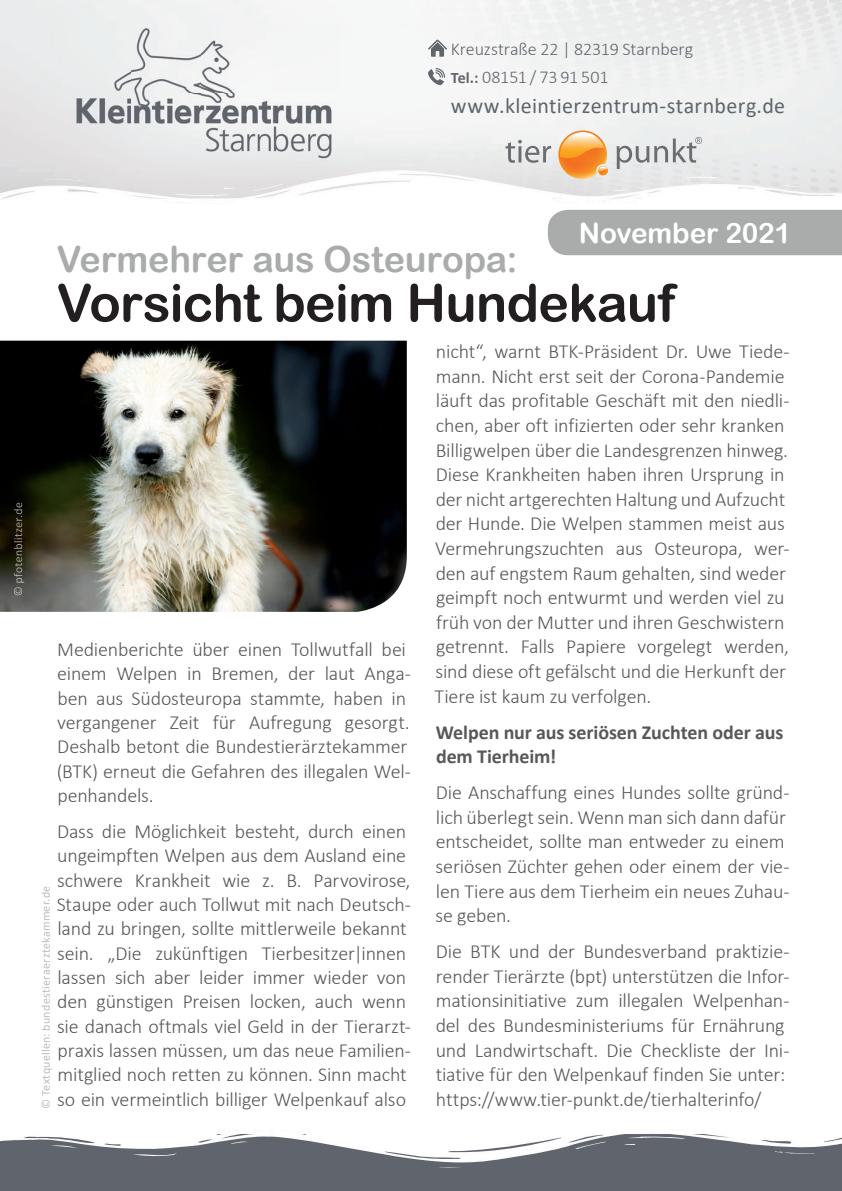
<style>
.page{position:relative;width:842px;height:1191px;background:#fff}
.page>*{position:absolute;margin:0;border:0;box-sizing:border-box;transform-origin:0 0}
.t1{font:52px "Arial Rounded MT Bold";letter-spacing:-.015em;color:#231f20}
.t2{font:36px "Arial Rounded MT Bold";letter-spacing:-.005em;color:#aaacac}
.t3{font:28px "Arial Rounded MT Bold";letter-spacing:-.005em;color:#fff}
.t4{font:22px "Calibri";letter-spacing:.015em;color:#60656d}
.t5{font:300 20px/24.6px "Calibri";letter-spacing:-.01em;color:#57585a}
.t6{font:700 20px/24.6px "Calibri";letter-spacing:-.005em;color:#57585a}
.t7{font:300 18px/28.4px "Calibri";letter-spacing:-.005em;color:#60656d}
.t8{font:12px "Calibri";letter-spacing:.02em;color:#bcbdc0}
.s1{font-weight:700;font-size:16px}
</style>
<div class="page">
<div style="left:0;top:1134px;width:842px;height:57px;background:#60656d"></div>
<img style="left:0;top:1130px;width:842px;height:38px">
<img style="left:558px;top:130px;width:49px;height:49px">
<svg style="left:560px;top:132px;width:44px;height:27px"></svg>
<svg style="left:598px;top:166px;width:10px;height:10px"></svg>
<svg style="left:506px;top:140px;width:45px;height:23px"></svg>
<svg style="left:617px;top:137px;width:85px;height:32px;background:#cecfd1"></svg>
<img style="left:62px;top:23px;width:279px;height:141px">
<svg style="left:428px;top:68px;width:17px;height:17px"></svg>
<svg style="left:428px;top:40px;width:19px;height:17px"></svg>
<img style="left:0;top:341px;width:407px;height:271px">
<div style="left:548px;top:210px;width:294px;height:45px;background:#aaacac"></div>
<img style="left:14px;top:503px;width:10px;height:92px">
<p class="t7" style="left:451px;top:35px;width:244px">Kreuzstraße 22 | 82319 Starnberg<br><span class="s1">Tel.:</span> 08151 / 73 91 501</p>
<p class="t4" style="left:451px;top:91px;width:336px">www.kleintierzentrum-starnberg.de</p>
<h2 class="t2" style="left:57px;top:237px;width:462px">Vermehrer aus Osteuropa:</h2>
<h3 class="t3" style="left:579px;top:216px;width:214px">November 2021</h3>
<h1 class="t1" style="left:57px;top:272px;width:620px">Vorsicht beim Hundekauf</h1>
<p class="t5" style="left:57px;top:637px;width:356px">Medienberichte über einen Tollwutfall bei einem Welpen in Bremen, der laut Anga&shy;ben aus Südosteuropa stammte, haben in vergangener Zeit für Aufregung gesorgt.<br>Deshalb betont die Bundestierärztekammer (BTK) erneut die Gefahren des illegalen Wel&shy;penhandels.</p>
<p class="t5" style="left:57px;top:818px;width:356px">Dass die Möglichkeit besteht, durch einen ungeimpften Welpen aus dem Ausland eine schwere Krankheit wie z. B. Parvovirose, Staupe oder auch Tollwut mit nach Deutsch&shy;land zu bringen, sollte mittlerweile bekannt sein. „Die zukünftigen Tierbesitzer|innen lassen sich aber leider immer wieder von den günstigen Preisen locken, auch wenn sie danach oftmals viel Geld in der Tierarzt&shy;praxis lassen müssen, um das neue Familien&shy;mitglied noch retten zu können. Sinn macht so ein vermeintlich billiger Welpenkauf also</p>
<p class="t8" style="left:38px;top:1108px;width:224px;rotate:-90deg">© Textquellen: bundestieraerztekammer.de</p>
<p class="t5" style="left:434px;top:339px;width:356px">nicht“, warnt BTK-Präsident Dr. Uwe Tiede&shy;mann. Nicht erst seit der Corona-Pandemie läuft das profitable Geschäft mit den niedli&shy;chen, aber oft infizierten oder sehr kranken Billigwelpen über die Landesgrenzen hinweg.<br>Diese Krankheiten haben ihren Ursprung in der nicht artgerechten Haltung und Aufzucht der Hunde. Die Welpen stammen meist aus Vermehrungszuchten aus Osteuropa, wer&shy;den auf engstem Raum gehalten, sind weder geimpft noch entwurmt und werden viel zu früh von der Mutter und ihren Geschwistern getrennt. Falls Papiere vorgelegt werden, sind diese oft gefälscht und die Herkunft der Tiere ist kaum zu verfolgen.</p>
<p class="t6" style="left:436px;top:719px;width:349px">Welpen nur aus seriösen Zuchten oder aus dem Tierheim!</p>
<p class="t5" style="left:436px;top:780px;width:355px">Die Anschaffung eines Hundes sollte gründ&shy;lich überlegt sein. Wenn man sich dann dafür entscheidet, sollte man entweder zu einem seriösen Züchter gehen oder einem der vie&shy;len Tiere aus dem Tierheim ein neues Zuhau&shy;se geben.</p>
<p class="t5" style="left:436px;top:939px;width:355px">Die BTK und der Bundesverband praktizie&shy;render Tierärzte (bpt) unterstützen die Infor&shy;mationsinitiative zum illegalen Welpenhan&shy;del des Bundesministeriums für Ernährung und Landwirtschaft. Die Checkliste der Ini&shy;tiative für den Welpenkauf finden Sie unter: https://www.tier-punkt.de/tierhalterinfo/</p>
</div>
